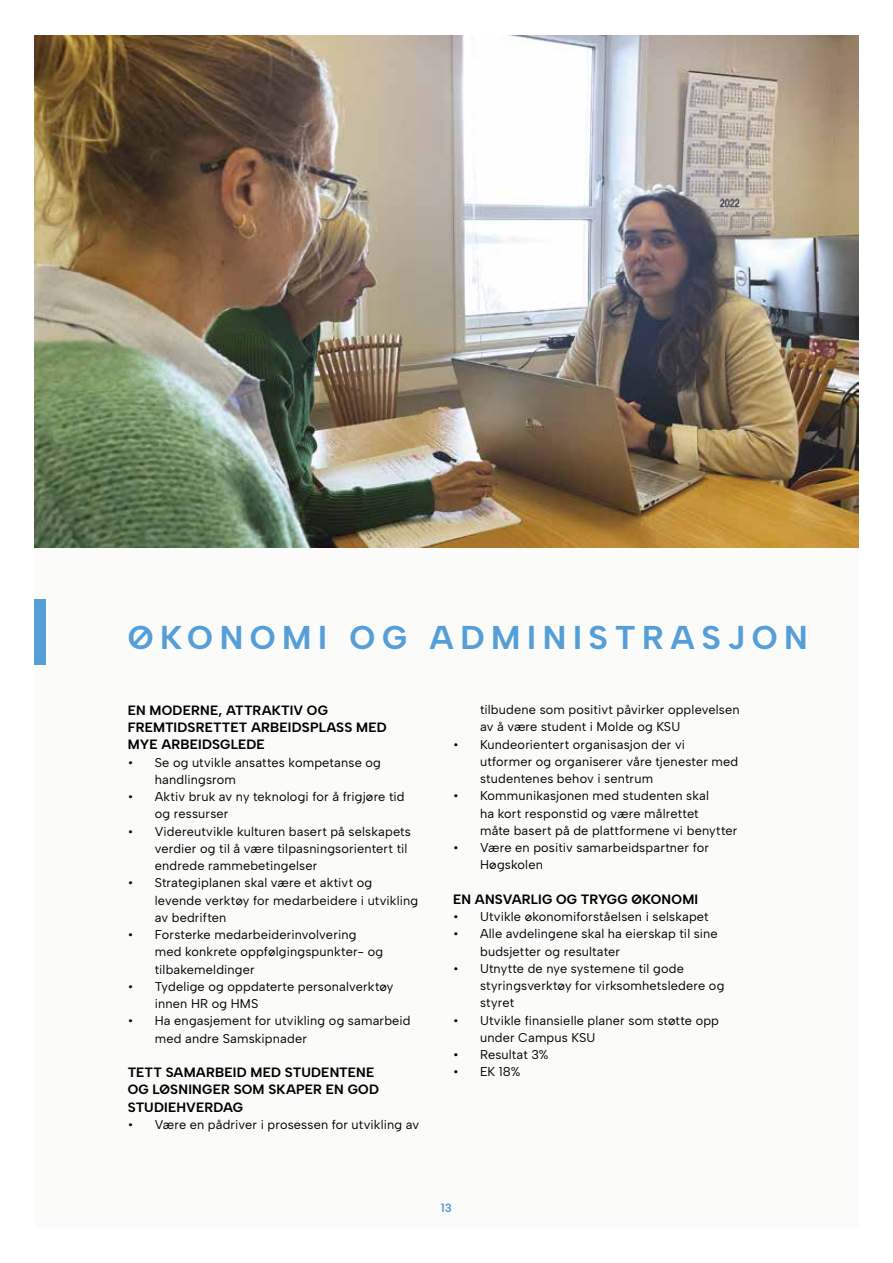
<style>
.page{position:relative;width:893px;height:1263px;background:#fff}
.page>*{position:absolute;margin:0;border:0;box-sizing:border-box;transform-origin:0 0}
.t1{font:700 33px "Albert Sans";letter-spacing:.2em;color:#559ed8}
.t2{font:700 13.5px/17.2px "Albert Sans";letter-spacing:.015em;color:#000}
.t3{font:12.75px/17.2px "Albert Sans";letter-spacing:.015em;color:#000}
.t4{font:700 12px "Albert Sans";color:#559ed8}
</style>
<div class="page">
<div style="left:34px;top:35px;width:825px;height:1193px;background:#fbfbfa"></div>
<div style="left:34px;top:599px;width:11px;height:65px;background:#559ed8"></div>
<img style="left:34px;top:35px;width:825px;height:512px">
<h1 class="t1" style="left:128px;top:617px;width:681px">ØKONOMI OG ADMINISTRASJON</h1>
<p class="t2" style="left:128px;top:701px;width:260px">EN MODERNE, ATTRAKTIV OG<br>FREMTIDSRETTET ARBEIDSPLASS MED<br>MYE ARBEIDSGLEDE</p>
<p class="t3" style="left:155px;top:753px;width:228px;text-indent:-27px">• Se og utvikle ansattes kompetanse og handlingsrom</p>
<p class="t3" style="left:155px;top:788px;width:251px;text-indent:-27px">• Aktiv bruk av ny teknologi for å frigjøre tid og ressurser</p>
<p class="t3" style="left:155px;top:822px;width:258px;text-indent:-27px">• Videreutvikle kulturen basert på selskapets verdier og til å være tilpasningsorientert til endrede rammebetingelser</p>
<p class="t3" style="left:155px;top:874px;width:265px;text-indent:-27px">• Strategiplanen skal være et aktivt og levende verktøy for medarbeidere i utvikling av bedriften</p>
<p class="t3" style="left:155px;top:926px;width:230px;text-indent:-27px">• Forsterke medarbeiderinvolvering med konkrete oppfølgingspunkter- og tilbakemeldinger</p>
<p class="t3" style="left:155px;top:978px;width:240px;text-indent:-27px">• Tydelige og oppdaterte personalverktøy innen HR og HMS</p>
<p class="t3" style="left:155px;top:1012px;width:257px;text-indent:-27px">• Ha engasjement for utvikling og samarbeid med andre Samskipnader</p>
<p class="t2" style="left:128px;top:1064px;width:253px">TETT SAMARBEID MED STUDENTENE<br>OG LØSNINGER SOM SKAPER EN GOD<br>STUDIEHVERDAG</p>
<p class="t3" style="left:128px;top:1116px;width:293px">• Være en pådriver i prosessen for utvikling av</p>
<p class="t3" style="left:480px;top:701px;width:261px">tilbudene som positivt påvirker opplevelsen av å være student i Molde og KSU</p>
<p class="t3" style="left:480px;top:735px;width:260px;text-indent:-27px">• Kundeorientert organisasjon der vi utformer og organiserer våre tjenester med studentenes behov i sentrum</p>
<p class="t3" style="left:480px;top:787px;width:259px;text-indent:-27px">• Kommunikasjonen med studenten skal<br>ha kort responstid og være målrettet<br>måte basert på de plattformene vi benytter</p>
<p class="t3" style="left:480px;top:839px;width:231px;text-indent:-27px">• Være en positiv samarbeidspartner for<br>Høgskolen</p>
<p class="t2" style="left:453px;top:890px;width:247px">EN ANSVARLIG OG TRYGG ØKONOMI</p>
<p class="t3" style="left:453px;top:908px;width:257px">• Utvikle økonomiforståelsen i selskapet</p>
<p class="t3" style="left:480px;top:925px;width:239px;text-indent:-27px">• Alle avdelingene skal ha eierskap til sine budsjetter og resultater</p>
<p class="t3" style="left:480px;top:960px;width:246px;text-indent:-27px">• Utnytte de nye systemene til gode styringsverktøy for virksomhetsledere og styret</p>
<p class="t3" style="left:480px;top:1011px;width:240px;text-indent:-27px">• Utvikle finansielle planer som støtte opp under Campus KSU</p>
<p class="t3" style="left:453px;top:1046px;width:97px">• Resultat 3%</p>
<p class="t3" style="left:453px;top:1063px;width:69px">• EK 18%</p>
<p class="t4" style="left:441px;top:1201px;width:13px">13</p>
</div>
